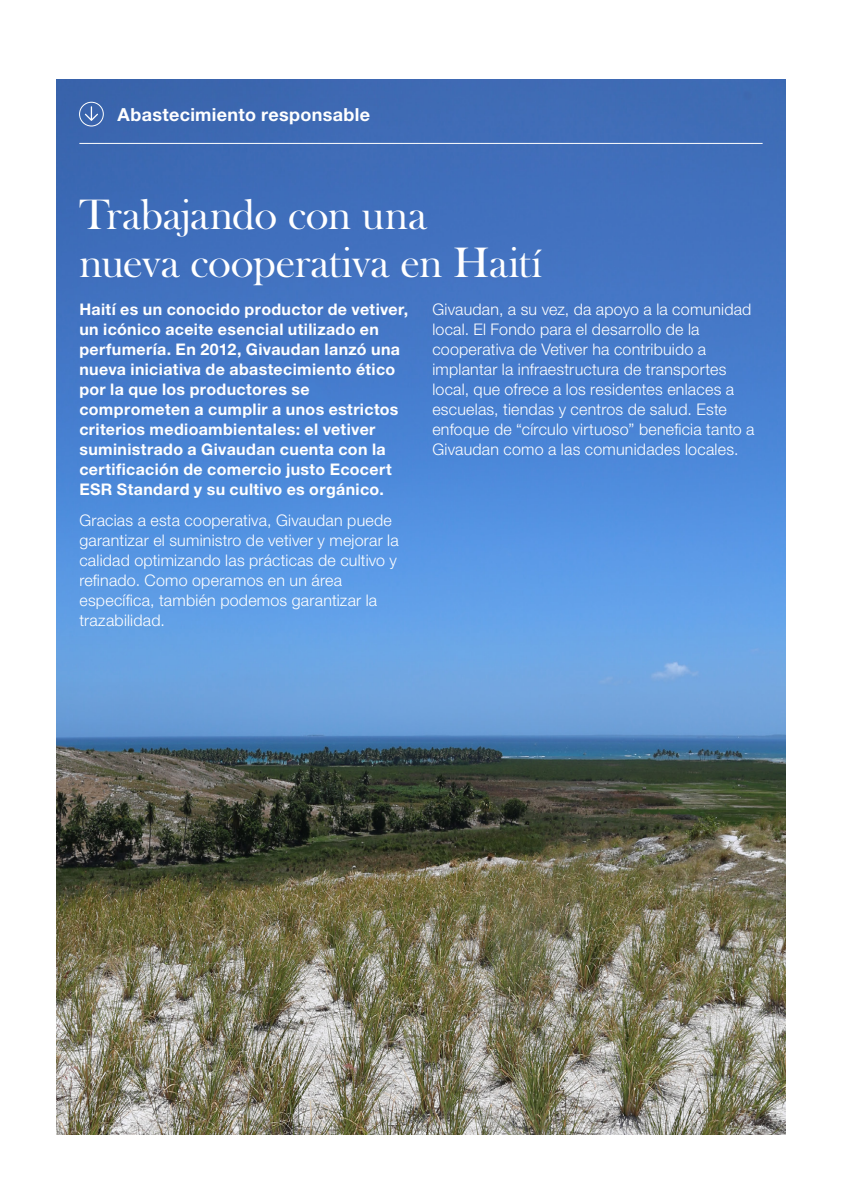
<style>
.page{position:relative;width:842px;height:1191px;background:#fff}
.page>*{position:absolute;margin:0;border:0;box-sizing:border-box;transform-origin:0 0}
.Heading5{font:44px/48px "Baskerville Old Face EF";letter-spacing:-.01em;color:#fff}
.t1{font:700 18px "Helvetica Neue LT Std";letter-spacing:.02em;color:#fff}
.Bodytext2{font:300 16px/20px "Helvetica Neue LT Std";letter-spacing:.015em;color:#fff}
.BodyBold2{font:700 16px/20px "Helvetica Neue LT Std";letter-spacing:.025em;color:#fff}
</style>
<div class="page">
<img style="left:57px;top:79px;width:728px;height:1055px">
<svg style="left:85px;top:106px;width:13px;height:15px"></svg>
<div style="left:79px;top:102px;width:25px;height:24px;border:1px solid #fff;border-radius:50%"></div>
<hr style="left:79px;top:143px;width:684px;height:1px;background:#fff">
<p class="t1" style="left:118px;top:103px;width:254px">Abastecimiento responsable</p>
<p class="Heading5" style="left:79px;top:191px;width:464px">Trabajando con una<br>nueva cooperativa en Haití</p>
<p class="BodyBold2" style="left:79px;top:299px;width:330px">Haití es un conocido productor de vetiver, un icónico aceite esencial utilizado en perfumería. En 2012, Givaudan lanzó una nueva iniciativa de abastecimiento ético por la que los productores se comprometen a cumplir a unos estrictos criterios medioambientales: el vetiver suministrado a Givaudan cuenta con la certificación de comercio justo Ecocert ESR Standard y su cultivo es orgánico.</p>
<p class="Bodytext2" style="left:79px;top:510px;width:321px">Gracias a esta cooperativa, Givaudan puede garantizar el suministro de vetiver y mejorar la calidad optimizando las prácticas de cultivo y refinado. Como operamos en un área específica, también podemos garantizar la trazabilidad.</p>
<p class="Bodytext2" style="left:432px;top:299px;width:324px">Givaudan, a su vez, da apoyo a la comunidad local. El Fondo para el desarrollo de la cooperativa de Vetiver ha contribuido a implantar la infraestructura de transportes local, que ofrece a los residentes enlaces a escuelas, tiendas y centros de salud. Este enfoque de “círculo virtuoso” beneficia tanto a Givaudan como a las comunidades locales.</p>
</div>
